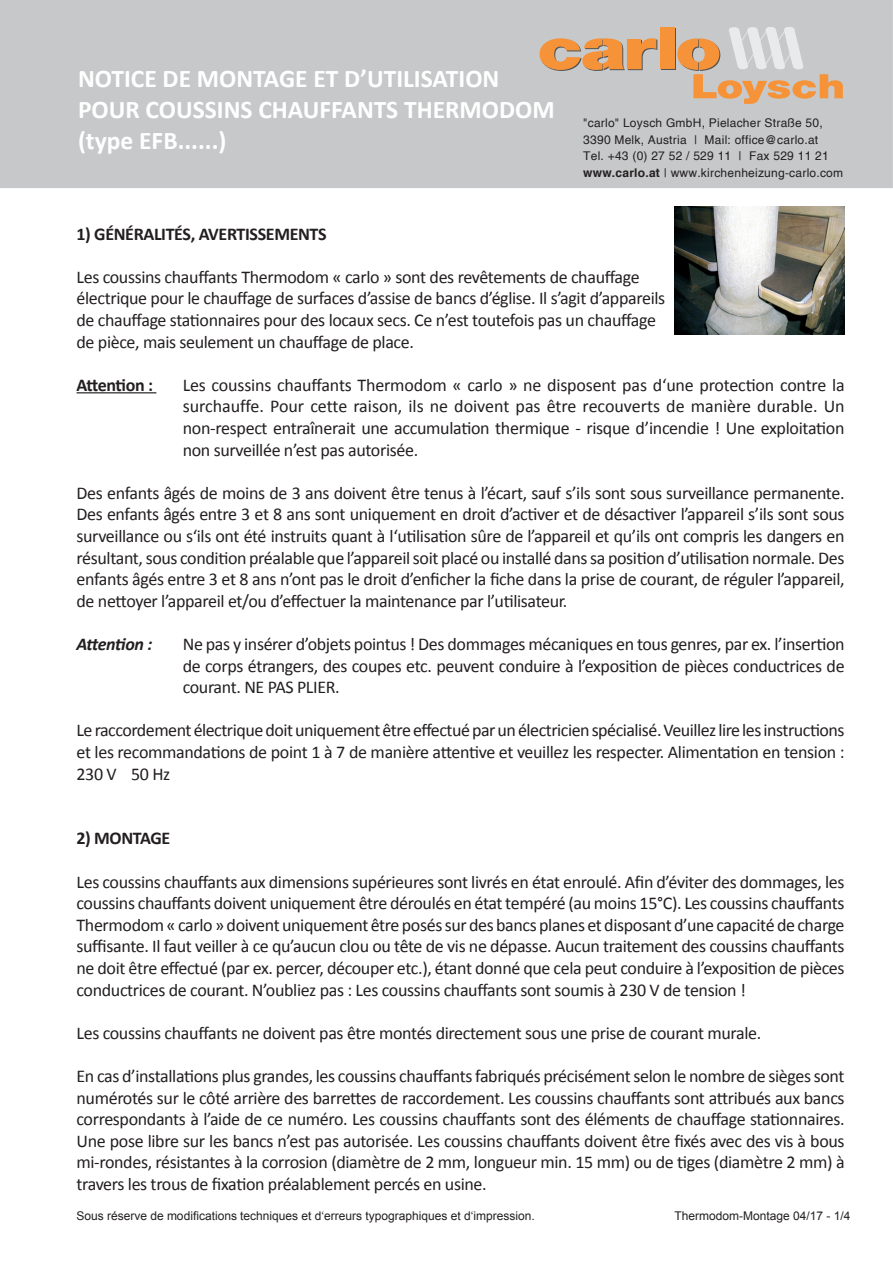
<style>
.page{position:relative;width:893px;height:1263px;background:#fff}
.page>*{position:absolute;margin:0;border:0;box-sizing:border-box;transform-origin:0 0}
.t1{font:700 25.5px "Calibri";color:#fff}
.t2{font:18px/21.6px "Calibri";letter-spacing:-.02em;color:#231f20;text-align:justify}
.t3{font:700 18px "Calibri";letter-spacing:-.02em;color:#231f20}
.t4{font:italic 700 18px "Calibri";letter-spacing:-.025em;color:#231f20}
.t5{font:12px/16.5px "Helvetica";letter-spacing:.02em;color:#231f20}
.t6{font:12px "Arial";color:#231f20}
.t7{font:9px "Arial";color:#231f20}
.s1{font-weight:700}
</style>
<div class="page">
<hr style="left:77px;top:392px;width:79px;height:1px;background:#231f20">
<img style="left:675px;top:207px;width:170px;height:127px">
<div style="left:0;top:0;width:893px;height:188px;background:#c6c8c9"></div>
<svg style="left:661px;top:29px;width:14px;height:41px"></svg>
<svg style="left:539px;top:38px;width:118px;height:33px;background:#dba06a"></svg>
<div style="left:660px;top:28px;width:14px;height:41px;background:#f69238"></div>
<svg style="left:677px;top:25px;width:166px;height:79px;background:#d4c0ad"></svg>
<p class="t1" style="left:78px;top:63px;width:423px">NOTICE DE MONTAGE ET D’UTILISATION</p>
<p class="t1" style="left:78px;top:93px;width:478px">POUR COUSSINS CHAUFFANTS THERMODOM</p>
<p class="t1" style="left:78px;top:124px;width:150px">(type EFB......)</p>
<p class="t5" style="left:583px;top:115px;width:261px">"carlo" Loysch GmbH, Pielacher Straße 50, 3390 Melk, Austria | Mail: office@carlo.at<br>Tel. +43 (0) 27 52 / 529 11 | Fax 529 11 21 <span class="s1">www.carlo.at</span> | www.kirchenheizung-carlo.com</p>
<p class="t3" style="left:77px;top:222px;width:252px">1) GÉNÉRALITÉS, AVERTISSEMENTS</p>
<p class="t2" style="left:77px;top:266px;width:565px">Les coussins chauffants Thermodom « carlo » sont des revêtements de chauffage</p>
<p class="t2" style="left:77px;top:288px;width:590px">électrique pour le chauffage de surfaces d’assise de bancs d’église. Il s’agit d’appareils</p>
<p class="t2" style="left:77px;top:309px;width:581px">de chauffage stationnaires pour des locaux secs. Ce n’est toutefois pas un chauffage</p>
<p class="t2" style="left:77px;top:331px;width:339px">de pièce, mais seulement un chauffage de place.</p>
<p class="t3" style="left:77px;top:373px;width:78px">Attention :</p>
<p class="t2" style="left:183px;top:374px;width:663px">Les coussins chauffants Thermodom « carlo » ne disposent pas d‘une protection contre la surchauffe. Pour cette raison, ils ne doivent pas être recouverts de manière durable. Un non-respect entraînerait une accumulation thermique - risque d’incendie ! Une exploitation non surveillée n’est pas autorisée.</p>
<p class="t2" style="left:77px;top:482px;width:770px">Des enfants âgés de moins de 3 ans doivent être tenus à l’écart, sauf s’ils sont sous surveillance permanente.<br>Des enfants âgés entre 3 et 8 ans sont uniquement en droit d’activer et de désactiver l’appareil s’ils sont sous surveillance ou s‘ils ont été instruits quant à l‘utilisation sûre de l’appareil et qu’ils ont compris les dangers en résultant, sous condition préalable que l’appareil soit placé ou installé dans sa position d’utilisation normale. Des enfants âgés entre 3 et 8 ans n’ont pas le droit d’enficher la fiche dans la prise de courant, de réguler l’appareil, de nettoyer l’appareil et/ou d’effectuer la maintenance par l’utilisateur.</p>
<p class="t4" style="left:77px;top:633px;width:77px">Attention :</p>
<p class="t2" style="left:183px;top:633px;width:663px">Ne pas y insérer d’objets pointus ! Des dommages mécaniques en tous genres, par ex. l’insertion de corps étrangers, des coupes etc. peuvent conduire à l’exposition de pièces conductrices de courant. NE PAS PLIER.</p>
<p class="t2" style="left:77px;top:720px;width:770px">Le raccordement électrique doit uniquement être effectué par un électricien spécialisé. Veuillez lire les instructions et les recommandations de point 1 à 7 de manière attentive et veuillez les respecter. Alimentation en tension :<br>230 V 50 Hz</p>
<p class="t3" style="left:77px;top:827px;width:95px">2) MONTAGE</p>
<p class="t2" style="left:77px;top:871px;width:770px">Les coussins chauffants aux dimensions supérieures sont livrés en état enroulé. Afin d’éviter des dommages, les coussins chauffants doivent uniquement être déroulés en état tempéré (au moins 15°C). Les coussins chauffants Thermodom « carlo » doivent uniquement être posés sur des bancs planes et disposant d’une capacité de charge suffisante. Il faut veiller à ce qu’aucun clou ou tête de vis ne dépasse. Aucun traitement des coussins chauffants ne doit être effectué (par ex. percer, découper etc.), étant donné que cela peut conduire à l’exposition de pièces conductrices de courant. N’oubliez pas : Les coussins chauffants sont soumis à 230 V de tension !</p>
<p class="t2" style="left:77px;top:1022px;width:686px">Les coussins chauffants ne doivent pas être montés directement sous une prise de courant murale.</p>
<p class="t2" style="left:77px;top:1065px;width:770px">En cas d’installations plus grandes, les coussins chauffants fabriqués précisément selon le nombre de sièges sont numérotés sur le côté arrière des barrettes de raccordement. Les coussins chauffants sont attribués aux bancs correspondants à l’aide de ce numéro. Les coussins chauffants sont des éléments de chauffage stationnaires.<br>Une pose libre sur les bancs n’est pas autorisée. Les coussins chauffants doivent être fixés avec des vis à bous mi-rondes, résistantes à la corrosion (diamètre de 2 mm, longueur min. 15 mm) ou de tiges (diamètre 2 mm) à travers les trous de fixation préalablement percés en usine.</p>
<p class="t6" style="left:77px;top:1207px;width:460px">Sous réserve de modifications techniques et d‘erreurs typographiques et d‘impression.</p>
<p class="t6" style="left:674px;top:1208px;width:178px">Thermodom-Montage 04/17 - 1/4</p>
<p class="t7" style="left:607px;top:1072px;width:58px">vorgestanztes</p>
<p class="t7" style="left:702px;top:1096px;width:45px">Filzauflage</p>
<p class="t7" style="left:702px;top:1112px;width:80px">PVC-Deckbelag mit</p>
<p class="t7" style="left:702px;top:1134px;width:90px">heizkörpern und PVC-</p>
<p class="t7" style="left:702px;top:1161px;width:35px">Sitzbrett</p>
</div>
